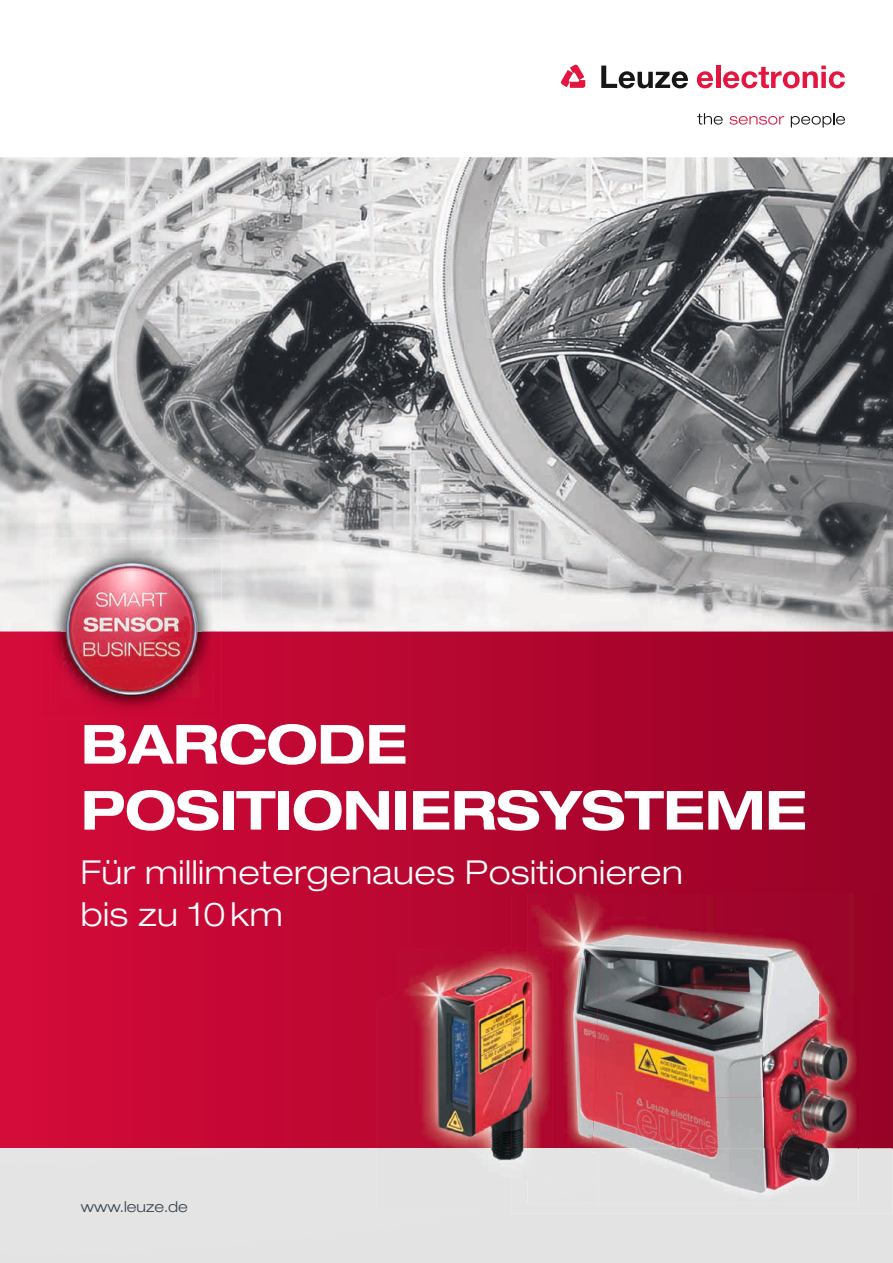
<style>
.page{position:relative;width:893px;height:1263px;background:#fff}
.page>*{position:absolute;margin:0;border:0;box-sizing:border-box;transform-origin:0 0}
.t1{font:700 expanded 54px/66px "Helvetica Neue LT Pro";letter-spacing:-.01em;color:#fff}
.t2{font:300 expanded 33px/42px "Helvetica Neue LT Pro";letter-spacing:.015em;color:#fff}
.t3{font:300 expanded 15px "Helvetica Neue LT Pro";color:#3d454e}
</style>
<div class="page">
<svg style="left:0;top:631px;width:893px;height:517px;background:#ba0731"></svg>
<div style="left:0;top:1148px;width:893px;height:115px;background:#e4e4e4"></div>
<img style="left:0;top:157px;width:893px;height:474px">
<svg style="left:561px;top:64px;width:24px;height:24px"></svg>
<svg style="left:697px;top:71px;width:16px;height:17px"></svg>
<hr style="left:716px;top:66px;width:4px;height:22px;background:#e31640">
<svg style="left:723px;top:66px;width:122px;height:22px"></svg>
<svg style="left:730px;top:116px;width:54px;height:9px"></svg>
<svg style="left:601px;top:66px;width:87px;height:22px"></svg>
<svg style="left:697px;top:113px;width:26px;height:12px"></svg>
<svg style="left:791px;top:113px;width:54px;height:15px"></svg>
<img style="left:41px;top:538px;width:180px;height:181px">
<img style="left:50px;top:548px;width:163px;height:162px">
<img style="left:61px;top:559px;width:140px;height:138px">
<img style="left:377px;top:947px;width:134px;height:259px">
<img style="left:398px;top:949px;width:113px;height:230px">
<img style="left:528px;top:887px;width:330px;height:108px">
<div style="left:858px;top:894px;width:34px;height:254px;background:#970326"></div>
<div style="left:845px;top:1148px;width:47px;height:65px;background:#e3e3e4"></div>
<div style="left:511px;top:1204px;width:334px;height:9px;background:#e3e3e3"></div>
<img style="left:511px;top:894px;width:17px;height:285px">
<svg style="left:511px;top:947px;width:17px;height:3px"></svg>
<img style="left:511px;top:1179px;width:88px;height:27px">
<img style="left:599px;top:995px;width:165px;height:102px">
<img style="left:764px;top:995px;width:94px;height:153px">
<img style="left:599px;top:1097px;width:165px;height:51px">
<img style="left:599px;top:1148px;width:259px;height:56px">
<img style="left:553px;top:953px;width:46px;height:195px">
<div style="left:528px;top:1148px;width:71px;height:56px;background:#e4e4e4"></div>
<img style="left:528px;top:949px;width:25px;height:230px">
<h1 class="t1" style="left:81px;top:709px;width:728px">BARCODE<br>POSITIONIERSYSTEME</h1>
<p class="t2" style="left:81px;top:851px;width:604px">Für millimetergenaues Positionieren bis zu 10 km</p>
<p class="t3" style="left:81px;top:1198px;width:109px">www.leuze.de</p>
</div>
